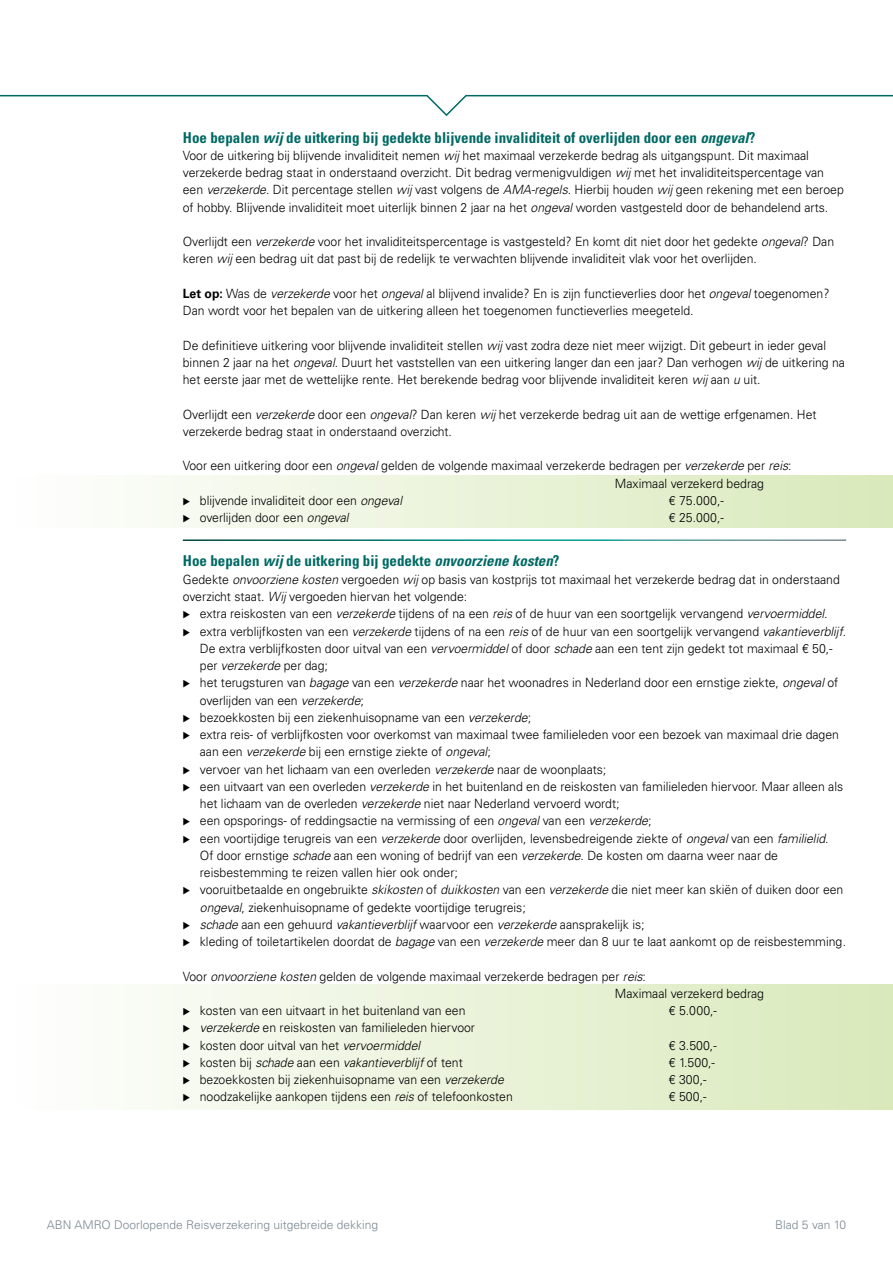
<style>
.page{position:relative;width:893px;height:1263px;background:#fff}
.page>*{position:absolute;margin:0;border:0;box-sizing:border-box;transform-origin:0 0}
.t1{font:700 condensed 15px "Univers LT Std";color:#006963}
.t2{font:300 12.75px/17.2px "Univers LT Std";color:#000;scale:.96 1}
.t3{font:italic 300 12.75px "Univers LT Std";color:#000;scale:.96 1}
.t4{font:300 12px "Univers LT Std";color:#7a8891}
.s1{font-style:italic}
.s2{font-weight:700}
.s3{font-style:normal}
</style>
<div class="page">
<svg style="left:0;top:94px;width:893px;height:22px"></svg>
<hr style="left:0;top:735px;width:1px;height:227px;background:#94c23d">
<div style="left:0;top:475px;width:893px;height:52px;background:linear-gradient(to right,#fff,#d9e9ba)"></div>
<div style="left:0;top:984px;width:893px;height:126px;background:linear-gradient(to right,#fff,#d9e9ba)"></div>
<svg style="left:183px;top:498px;width:7px;height:7px"></svg>
<svg style="left:183px;top:515px;width:7px;height:8px"></svg>
<svg style="left:183px;top:1008px;width:7px;height:7px"></svg>
<svg style="left:183px;top:1025px;width:7px;height:8px"></svg>
<svg style="left:183px;top:1042px;width:7px;height:8px"></svg>
<svg style="left:183px;top:1059px;width:7px;height:8px"></svg>
<svg style="left:183px;top:1077px;width:7px;height:7px"></svg>
<svg style="left:183px;top:1094px;width:7px;height:8px"></svg>
<p class="t1" style="left:183px;top:128px;width:574px">Hoe bepalen <span class="s1">wij</span> de uitkering bij gedekte blijvende invaliditeit of overlijden door een <span class="s1">ongeval</span>?</p>
<p class="t2" style="left:183px;top:147px;width:690px">Voor de uitkering bij blijvende invaliditeit nemen <span class="s1">wij</span> het maximaal verzekerde bedrag als uitgangspunt. Dit maximaal verzekerde bedrag staat in onderstaand overzicht. Dit bedrag vermenigvuldigen <span class="s1">wij</span> met het invaliditeitspercentage van een <span class="s1">verzekerde</span>. Dit percentage stellen <span class="s1">wij</span> vast volgens de <span class="s1">AMA-regels</span>. Hierbij houden <span class="s1">wij</span> geen rekening met een beroep of hobby. Blijvende invaliditeit moet uiterlijk binnen 2 jaar na het <span class="s1">ongeval</span> worden vastgesteld door de behandelend arts.</p>
<p class="t2" style="left:183px;top:233px;width:680px">Overlijdt een <span class="s1">verzekerde</span> voor het invaliditeitspercentage is vastgesteld? En komt dit niet door het gedekte <span class="s1">ongeval</span>? Dan keren <span class="s1">wij</span> een bedrag uit dat past bij de redelijk te verwachten blijvende invaliditeit vlak voor het overlijden.</p>
<p class="t2" style="left:183px;top:285px;width:675px"><span class="s2">Let op:</span> Was de <span class="s1">verzekerde</span> voor het <span class="s1">ongeval</span> al blijvend invalide? En is zijn functieverlies door het <span class="s1">ongeval</span> toegenomen?<br>Dan wordt voor het bepalen van de uitkering alleen het toegenomen functieverlies meegeteld.</p>
<p class="t2" style="left:183px;top:337px;width:691px">De definitieve uitkering voor blijvende invaliditeit stellen <span class="s1">wij</span> vast zodra deze niet meer wijzigt. Dit gebeurt in ieder geval binnen 2 jaar na het <span class="s1">ongeval</span>. Duurt het vaststellen van een uitkering langer dan een jaar? Dan verhogen <span class="s1">wij</span> de uitkering na het eerste jaar met de wettelijke rente. Het berekende bedrag voor blijvende invaliditeit keren <span class="s1">wij</span> aan <span class="s1">u</span> uit.</p>
<p class="t2" style="left:183px;top:406px;width:662px">Overlijdt een <span class="s1">verzekerde</span> door een <span class="s1">ongeval</span>? Dan keren <span class="s1">wij</span> het verzekerde bedrag uit aan de wettige erfgenamen. Het verzekerde bedrag staat in onderstaand overzicht.</p>
<p class="t2" style="left:183px;top:457px;width:636px">Voor een uitkering door een <span class="s1">ongeval</span> gelden de volgende maximaal verzekerde bedragen per <span class="s1">verzekerde</span> per <span class="s1">reis</span>:</p>
<p class="t2" style="left:615px;top:475px;width:157px">Maximaal verzekerd bedrag</p>
<p class="t2" style="left:200px;top:492px;width:212px">blijvende invaliditeit door een <span class="s1">ongeval</span></p>
<p class="t2" style="left:669px;top:492px;width:59px">€ 75.000,-</p>
<p class="t2" style="left:200px;top:509px;width:156px">overlijden door een <span class="s1">ongeval</span></p>
<p class="t2" style="left:669px;top:509px;width:59px">€ 25.000,-</p>
<p class="t1" style="left:183px;top:552px;width:378px">Hoe bepalen <span class="s1">wij</span> de uitkering bij gedekte <span class="s1">onvoorziene kosten</span>?</p>
<p class="t2" style="left:183px;top:571px;width:686px">Gedekte <span class="s1">onvoorziene kosten</span> vergoeden <span class="s1">wij</span> op basis van kostprijs tot maximaal het verzekerde bedrag dat in onderstaand overzicht staat. <span class="s1">Wij</span> vergoeden hiervan het volgende:</p>
<p class="t2" style="left:200px;top:605px;width:675px">extra reiskosten van een <span class="s1">verzekerde</span> tijdens of na een <span class="s1">reis</span> of de huur van een soortgelijk vervangend <span class="s1">vervoermiddel</span>. extra verblijfkosten van een <span class="s1">verzekerde</span> tijdens of na een <span class="s1">reis</span> of de huur van een soortgelijk vervangend <span class="s1">vakantieverblijf</span>.<br>De extra verblijfkosten door uitval van een <span class="s1">vervoermiddel</span> of door <span class="s1">schade</span> aan een tent zijn gedekt tot maximaal € 50,- per <span class="s1">verzekerde</span> per dag;<br>het terugsturen van <span class="s1">bagage</span> van een <span class="s1">verzekerde</span> naar het woonadres in Nederland door een ernstige ziekte, <span class="s1">ongeval</span> of overlijden van een <span class="s1">verzekerde</span>;<br>bezoekkosten bij een ziekenhuisopname van een <span class="s1">verzekerde</span>;<br>extra reis- of verblijfkosten voor overkomst van maximaal twee familieleden voor een bezoek van maximaal drie dagen aan een <span class="s1">verzekerde</span> bij een ernstige ziekte of <span class="s1">ongeval</span>;<br>vervoer van het lichaam van een overleden <span class="s1">verzekerde</span> naar de woonplaats;<br>een uitvaart van een overleden <span class="s1">verzekerde</span> in het buitenland en de reiskosten van familieleden hiervoor. Maar alleen als het lichaam van de overleden <span class="s1">verzekerde</span> niet naar Nederland vervoerd wordt;<br>een opsporings- of reddingsactie na vermissing of een <span class="s1">ongeval</span> van een <span class="s1">verzekerde</span>;<br>een voortijdige terugreis van een <span class="s1">verzekerde</span> door overlijden, levensbedreigende ziekte of <span class="s1">ongeval</span> van een <span class="s1">familielid</span>.<br>Of door ernstige <span class="s1">schade</span> aan een woning of bedrijf van een <span class="s1">verzekerde</span>. De kosten om daarna weer naar de reisbestemming te reizen vallen hier ook onder;<br>vooruitbetaalde en ongebruikte <span class="s1">skikosten</span> of <span class="s1">duikkosten</span> van een <span class="s1">verzekerde</span> die niet meer kan skiën of duiken door een <span class="s1">ongeval</span>, ziekenhuisopname of gedekte voortijdige terugreis;<br><span class="s1">schade</span> aan een gehuurd <span class="s1">vakantieverblijf</span> waarvoor een <span class="s1">verzekerde</span> aansprakelijk is;<br>kleding of toiletartikelen doordat de <span class="s1">bagage</span> van een <span class="s1">verzekerde</span> meer dan 8 uur te laat aankomt op de reisbestemming.</p>
<p class="t2" style="left:183px;top:967px;width:484px">Voor <span class="s1">onvoorziene kosten</span> gelden de volgende maximaal verzekerde bedragen per <span class="s1">reis</span>:</p>
<p class="t2" style="left:615px;top:985px;width:157px">Maximaal verzekerd bedrag</p>
<p class="t2" style="left:200px;top:1002px;width:278px">kosten van een uitvaart in het buitenland van een</p>
<p class="t2" style="left:669px;top:1002px;width:52px">€ 5.000,-</p>
<p class="t2" style="left:200px;top:1019px;width:288px"><span class="s1">verzekerde</span> en reiskosten van familieleden hiervoor kosten door uitval van het <span class="s1">vervoermiddel</span></p>
<p class="t2" style="left:669px;top:1036px;width:51px">€ 3.500,-</p>
<p class="t3" style="left:200px;top:1054px;width:275px"><span class="s3">kosten bij</span> schade <span class="s3">aan een</span> vakantieverblijf <span class="s3">of tent</span></p>
<p class="t2" style="left:669px;top:1054px;width:50px">€ 1.500,-</p>
<p class="t2" style="left:200px;top:1071px;width:318px">bezoekkosten bij ziekenhuisopname van een <span class="s1">verzekerde</span></p>
<p class="t2" style="left:669px;top:1071px;width:41px">€ 300,-</p>
<p class="t2" style="left:200px;top:1088px;width:328px">noodzakelijke aankopen tijdens een <span class="s1">reis</span> of telefoonkosten</p>
<p class="t2" style="left:669px;top:1088px;width:41px">€ 500,-</p>
<p class="t4" style="left:47px;top:1217px;width:333px">ABN AMRO Doorlopende Reisverzekering uitgebreide dekking</p>
<p class="t4" style="left:775px;top:1217px;width:72px">Blad 5 van 10</p>
</div>
